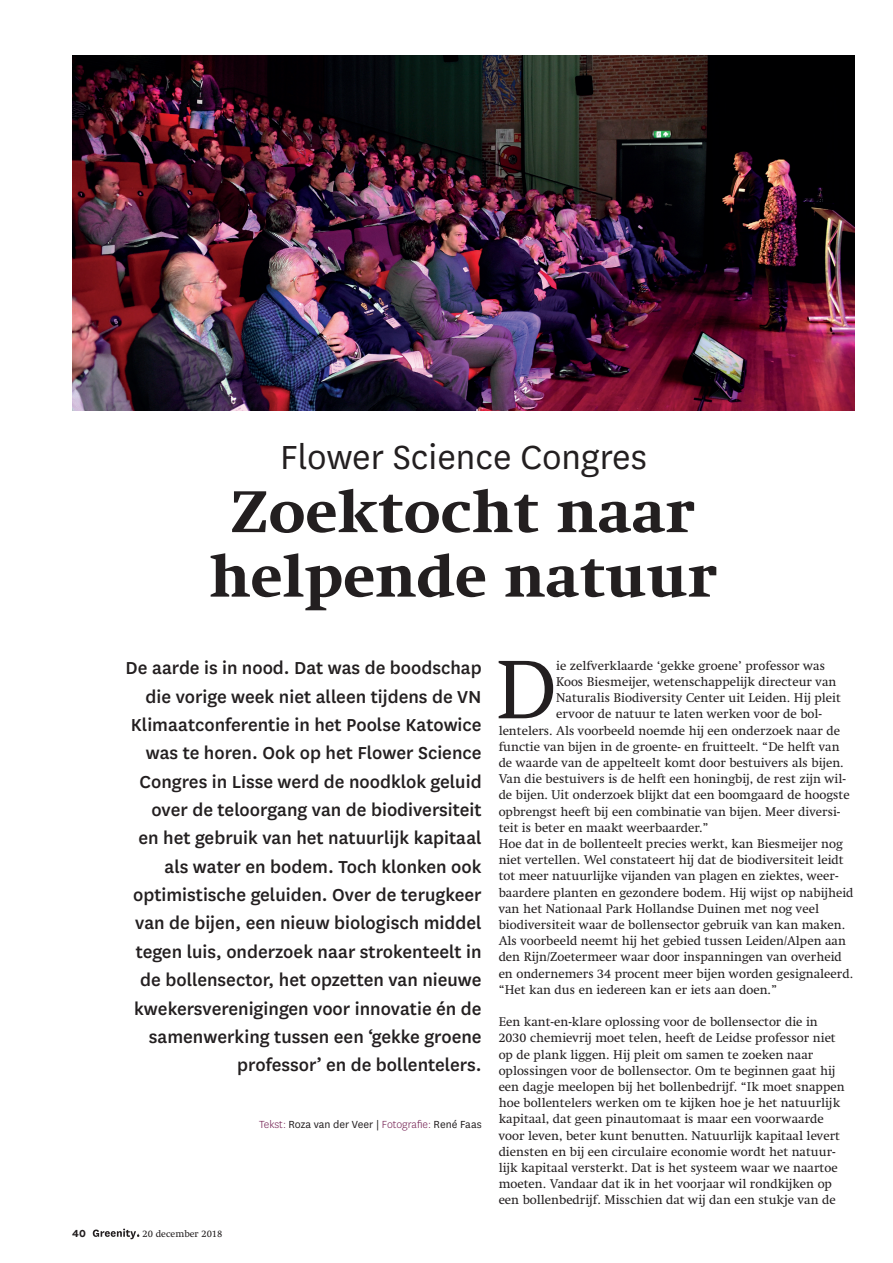
<style>
.page{position:relative;width:893px;height:1263px;background:#fff}
.page>*{position:absolute;margin:0;border:0;box-sizing:border-box;transform-origin:0 0}
.t1{font:84.3px "Swift LT Pro";color:#231f20}
.t2{font:800 60px/64.5px "Swift LT Pro";color:#231f20;text-align:center}
.t3{font:39px "National";color:#231f20}
.t4{font:500 20.25px/28.3px "National";color:#231f20;text-align:right}
.t5{font:12.9px/16.2px "Swift LT Pro";color:#231f20}
.t6{font:12px "National";color:#231f20}
.t7{font:700 12px "National";color:#231f20}
.t8{font:9.75px "Swift LT Pro";color:#231f20}
.s1{font-weight:300;color:#6e174b}
</style>
<div class="page">
<svg style="left:92px;top:1228px;width:48px;height:12px"></svg>
<img style="left:72px;top:55px;width:783px;height:355px">
<p class="t7" style="left:72px;top:1224px;width:15px">40</p>
<h3 class="t3" style="left:280px;top:432px;width:368px">Flower Science Congres</h3>
<h2 class="t2" style="left:209px;top:478px;width:510px">Zoektocht naar helpende natuur</h2>
<p class="t4" style="left:126px;top:653px;width:358px">De aarde is in nood. Dat was de boodschap die vorige week niet alleen tijdens de VN Klimaatconferentie in het Poolse Katowice was te horen. Ook op het Flower Science Congres in Lisse werd de noodklok geluid over de teloorgang van de biodiversiteit<br>en het gebruik van het natuurlijk kapitaal als water en bodem. Toch klonken ook optimistische geluiden. Over de terugkeer van de bijen, een nieuw biologisch middel tegen luis, onderzoek naar strokenteelt in de bollensector, het opzetten van nieuwe kwekersverenigingen voor innovatie én de samenwerking tussen een ‘gekke groene professor’ en de bollentelers.</p>
<p class="t6" style="left:259px;top:1116px;width:224px"><span class="s1">Tekst:</span> Roza van der Veer | <span class="s1">Fotografie:</span> René Faas</p>
<p class="t8" style="left:143px;top:1228px;width:81px">20 december 2018</p>
<h1 class="t1" style="left:496px;top:640px;width:62px">D</h1>
<p class="t5" style="left:556px;top:657px;width:270px">ie zelfverklaarde ‘gekke groene’ professor was</p>
<p class="t5" style="left:556px;top:673px;width:282px">Koos Biesmeijer, wetenschappelijk directeur van</p>
<p class="t5" style="left:556px;top:689px;width:286px">Naturalis Biodiversity Center uit Leiden. Hij pleit</p>
<p class="t5" style="left:556px;top:706px;width:267px">ervoor de natuur te laten werken voor de bol-</p>
<p class="t5" style="left:499px;top:722px;width:343px">lentelers. Als voorbeeld noemde hij een onderzoek naar de</p>
<p class="t5" style="left:499px;top:738px;width:342px">functie van bijen in de groente- en fruitteelt. “De helft van</p>
<p class="t5" style="left:499px;top:754px;width:347px">de waarde van de appelteelt komt door bestuivers als bijen.</p>
<p class="t5" style="left:499px;top:770px;width:349px">Van die bestuivers is de helft een honingbij, de rest zijn wil-</p>
<p class="t5" style="left:499px;top:787px;width:353px">de bijen. Uit onderzoek blijkt dat een boomgaard de hoogste</p>
<p class="t5" style="left:499px;top:803px;width:343px">opbrengst heeft bij een combinatie van bijen. Meer diversi-</p>
<p class="t5" style="left:499px;top:819px;width:212px">teit is beter en maakt weerbaarder.”</p>
<p class="t5" style="left:499px;top:835px;width:346px">Hoe dat in de bollenteelt precies werkt, kan Biesmeijer nog</p>
<p class="t5" style="left:499px;top:851px;width:346px">niet vertellen. Wel constateert hij dat de biodiversiteit leidt</p>
<p class="t5" style="left:499px;top:868px;width:341px">tot meer natuurlijke vijanden van plagen en ziektes, weer-</p>
<p class="t5" style="left:499px;top:884px;width:356px">baardere planten en gezondere bodem. Hij wijst op nabijheid</p>
<p class="t5" style="left:499px;top:900px;width:322px">van het Nationaal Park Hollandse Duinen met nog veel</p>
<p class="t5" style="left:499px;top:916px;width:348px">biodiversiteit waar de bollensector gebruik van kan maken.</p>
<p class="t5" style="left:499px;top:932px;width:349px">Als voorbeeld neemt hij het gebied tussen Leiden/Alpen aan</p>
<p class="t5" style="left:499px;top:949px;width:345px">den Rijn/Zoetermeer waar door inspanningen van overheid</p>
<p class="t5" style="left:499px;top:965px;width:356px">en ondernemers 34 procent meer bijen worden gesignaleerd.</p>
<p class="t5" style="left:499px;top:981px;width:280px">“Het kan dus en iedereen kan er iets aan doen.”</p>
<p class="t5" style="left:499px;top:1014px;width:347px">Een kant-en-klare oplossing voor de bollensector die in 2030 chemievrij moet telen, heeft de Leidse professor niet op de plank liggen. Hij pleit om samen te zoeken naar oplossingen voor de bollensector. Om te beginnen gaat hij een dagje meelopen bij het bollenbedrijf. “Ik moet snappen hoe bollentelers werken om te kijken hoe je het natuurlijk kapitaal, dat geen pinautomaat is maar een voorwaarde voor leven, beter kunt benutten. Natuurlijk kapitaal levert diensten en bij een circulaire economie wordt het natuur&shy;lijk kapitaal versterkt. Dat is het systeem waar we naartoe moeten. Vandaar dat ik in het voorjaar wil rondkijken op een bollenbedrijf. Misschien dat wij dan een stukje van de</p>
</div>
